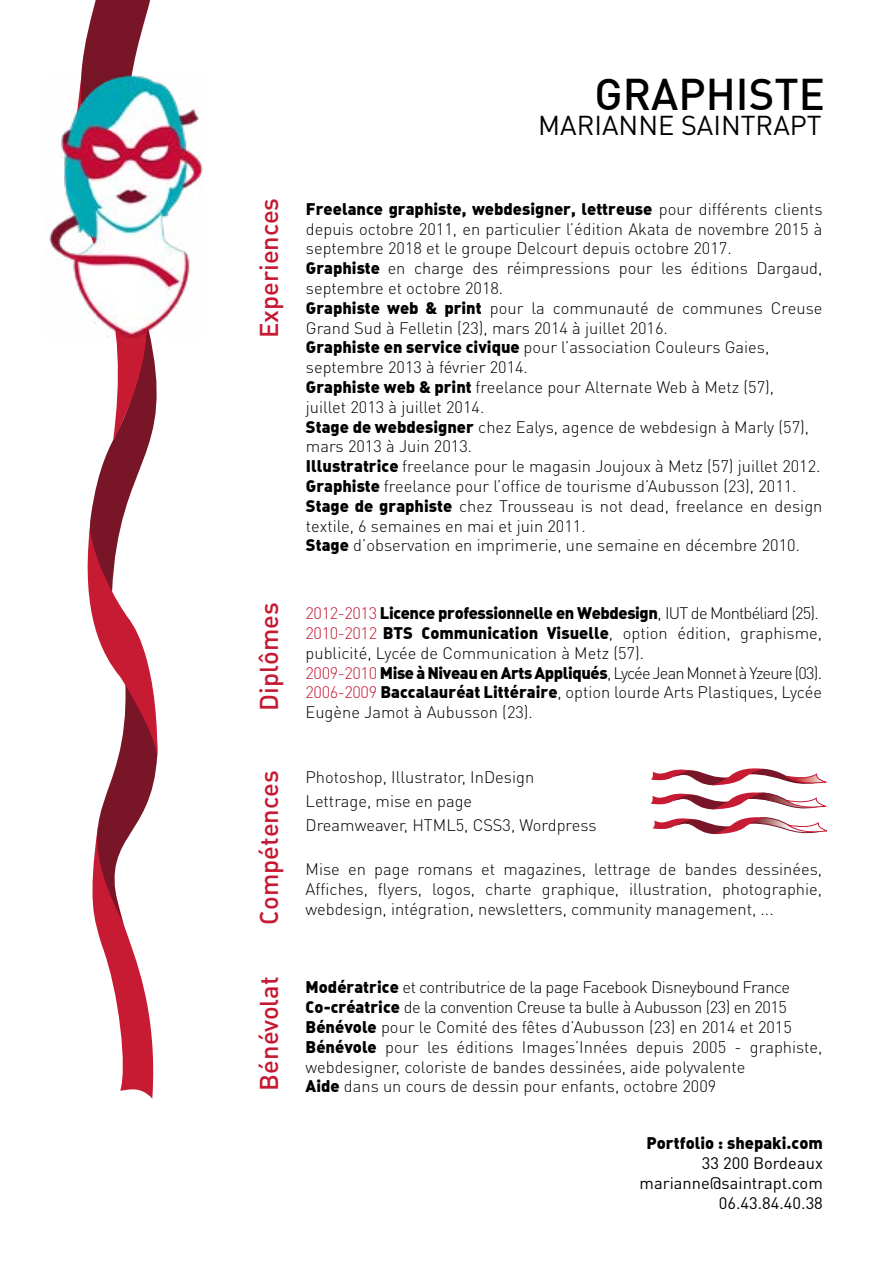
<style>
.page{position:relative;width:893px;height:1263px;background:#fff}
.page>*{position:absolute;margin:0;border:0;box-sizing:border-box;transform-origin:0 0}
.t1{font:500 43.5px "DIN";color:#000}
.t2{font:27px "DIN Pro";color:#000}
.t3{font:25.5px "DIN Medium Alternate";color:#c61933}
.t4{font:300 16.5px/19.8px "DIN Pro";color:#000}
.t5{font:16.5px "DIN Black Alternate";color:#000}
.t6{font:16.5px "DIN Black Alternate";letter-spacing:-.025em;color:#000}
.t7{font:16.5px/19.8px "DIN Pro";color:#000;text-align:right}
.s1{font-family:"DIN Pro";font-weight:300}
.s2{font-family:"DIN Black Alternate";font-weight:400}
.s3{font-family:"DIN Pro";font-weight:300;color:#c61933}
.s4{color:#c61933}
</style>
<div class="page">
<svg style="left:81px;top:0;width:77px;height:1098px"></svg>
<svg style="left:651px;top:768px;width:175px;height:67px"></svg>
<img style="left:49px;top:76px;width:154px;height:263px">
<h1 class="t1" style="left:595px;top:67px;width:232px">GRAPHISTE</h1>
<h2 class="t2" style="left:538px;top:107px;width:285px">MARIANNE SAINTRAPT</h2>
<h3 class="t3" style="left:253px;top:338px;width:142px;rotate:-90deg">Experiences</h3>
<h3 class="t3" style="left:253px;top:710px;width:110px;rotate:-90deg">Diplômes</h3>
<h3 class="t3" style="left:253px;top:924px;width:155px;rotate:-90deg">Compétences</h3>
<h3 class="t3" style="left:253px;top:1090px;width:116px;rotate:-90deg">Bénévolat</h3>
<p class="t5" style="left:306px;top:198px;width:518px">Freelance graphiste, webdesigner, lettreuse <span class="s1">pour différents clients</span></p>
<p class="t4" style="left:306px;top:218px;width:518px">depuis octobre 2011, en particulier l’édition Akata de novembre 2015 à septembre 2018 et le groupe Delcourt depuis octobre 2017.<br><span class="s2">Graphiste</span> en charge des réimpressions pour les éditions Dargaud, septembre et octobre 2018.<br><span class="s2">Graphiste web &amp; print</span> pour la communauté de communes Creuse Grand Sud à Felletin (23), mars 2014 à juillet 2016.<br><span class="s2">Graphiste en service civique</span> pour l’association Couleurs Gaies, septembre 2013 à février 2014.<br><span class="s2">Graphiste web &amp; print</span> freelance pour Alternate Web à Metz (57),<br>juillet 2013 à juillet 2014.<br><span class="s2">Stage de webdesigner</span> chez Ealys, agence de webdesign à Marly (57), mars 2013 à Juin 2013.<br><span class="s2">Illustratrice</span> freelance pour le magasin Joujoux à Metz (57) juillet 2012.<br><span class="s2">Graphiste</span> freelance pour l’office de tourisme d’Aubusson (23), 2011.<br><span class="s2">Stage de graphiste</span> chez Trousseau is not dead, freelance en design textile, 6 semaines en mai et juin 2011.<br><span class="s2">Stage</span> d’observation en imprimerie, une semaine en décembre 2010.</p>
<p class="t6" style="left:306px;top:602px;width:515px"><span class="s3">2012-2013</span> Licence professionnelle en Webdesign<span class="s1">, IUT de Montbéliard (25).</span></p>
<p class="t4" style="left:306px;top:622px;width:518px"><span class="s4">2010-2012</span> <span class="s2">BTS Communication Visuelle</span>, option édition, graphisme, publicité, Lycée de Communication à Metz (57).<br><span class="s4">2009-2010</span> <span class="s2">Mise à Niveau en Arts Appliqués</span>, Lycée Jean Monnet à Yzeure (03).<br><span class="s4">2006-2009</span> <span class="s2">Baccalauréat Littéraire</span>, option lourde Arts Plastiques, Lycée Eugène Jamot à Aubusson (23).</p>
<p class="t4" style="left:306px;top:765px;width:293px;line-height:24px">Photoshop, Illustrator, InDesign<br>Lettrage, mise en page<br>Dreamweaver, HTML5, CSS3, Wordpress</p>
<p class="t4" style="left:306px;top:859px;width:518px;text-align:justify">Mise en page romans et magazines, lettrage de bandes dessinées, Affiches, flyers, logos, charte graphique, illustration, photographie, webdesign, intégration, newsletters, community management, ...</p>
<p class="t4" style="left:306px;top:977px;width:518px"><span class="s2">Modératrice</span> et contributrice de la page Facebook Disneybound France <span class="s2">Co-créatrice</span> de la convention Creuse ta bulle à Aubusson (23) en 2015<br><span class="s2">Bénévole</span> pour le Comité des fêtes d’Aubusson (23) en 2014 et 2015<br><span class="s2">Bénévole</span> pour les éditions Images’Innées depuis 2005 - graphiste, webdesigner, coloriste de bandes dessinées, aide polyvalente<br><span class="s2">Aide</span> dans un cours de dessin pour enfants, octobre 2009</p>
<p class="t5" style="left:646px;top:1132px;width:178px">Portfolio : shepaki.com</p>
<p class="t7" style="left:640px;top:1152px;width:185px">33 200 Bordeaux marianne@saintrapt.com<br>06.43.84.40.38</p>
</div>
